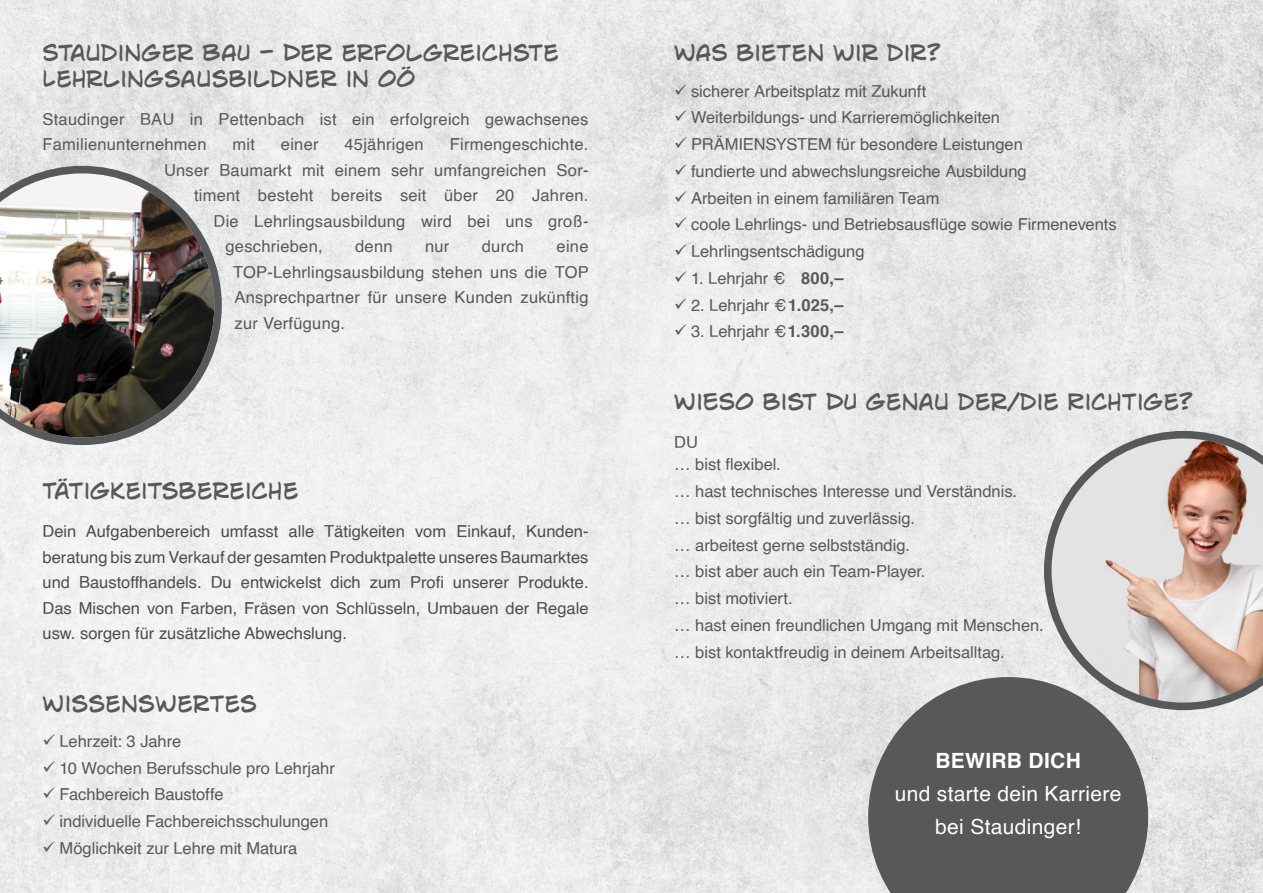
<style>
.page{position:relative;width:1263px;height:893px;background:#fff}
.page>*{position:absolute;margin:0;border:0;box-sizing:border-box;transform-origin:0 0}
.Überschriften_text{font:24px/25.5px "Lint Mc Cree Intl BB";color:#57585a}
.Text{font:21px/33px "Helvetica";letter-spacing:.015em;color:#fff;text-align:center}
.Text-2{font:16.5px/25.5px "Helvetica";color:#57585a}
.Überschriften_text-2{font:16.5px/25.5px "Helvetica";color:#4b4c4d;text-align:justify}
.s1{font-weight:700}
</style>
<div class="page">
<img style="left:0;top:0;width:1263px;height:893px">
<img style="left:0;top:166px;width:222px;height:279px">
<svg style="left:868px;top:677px;width:280px;height:216px;background:#68696b"></svg>
<svg style="left:1044px;top:431px;width:219px;height:279px;background:#cdc0bb"></svg>
<svg style="left:675px;top:84px;width:11px;height:11px"></svg>
<svg style="left:675px;top:110px;width:11px;height:11px"></svg>
<svg style="left:675px;top:137px;width:11px;height:11px"></svg>
<svg style="left:675px;top:164px;width:11px;height:11px"></svg>
<svg style="left:675px;top:191px;width:11px;height:11px"></svg>
<svg style="left:675px;top:218px;width:11px;height:10px"></svg>
<svg style="left:675px;top:244px;width:11px;height:11px"></svg>
<svg style="left:675px;top:271px;width:11px;height:11px"></svg>
<svg style="left:675px;top:298px;width:11px;height:11px"></svg>
<svg style="left:675px;top:325px;width:11px;height:10px"></svg>
<svg style="left:44px;top:734px;width:11px;height:11px"></svg>
<svg style="left:44px;top:761px;width:11px;height:11px"></svg>
<svg style="left:44px;top:787px;width:11px;height:11px"></svg>
<svg style="left:44px;top:814px;width:11px;height:11px"></svg>
<svg style="left:44px;top:841px;width:11px;height:11px"></svg>
<p class="Überschriften_text" style="left:43px;top:38px;width:518px">STAUDINGER BAU - DER ERFOLGREICHSTE<br>LEHRLINGSAUSBILDNER IN OÖ</p>
<p class="Text-2" style="left:43px;top:107px;width:547px">Staudinger BAU in Pettenbach ist ein erfolgreich gewachsenes<br>Familienunternehmen</p>
<p class="Text-2" style="left:232px;top:132px;width:24px">mit</p>
<p class="Text-2" style="left:281px;top:132px;width:39px">einer</p>
<p class="Text-2" style="left:345px;top:132px;width:81px">45jährigen</p>
<p class="Text-2" style="left:450px;top:132px;width:140px">Firmengeschichte.</p>
<p class="Text-2" style="left:164px;top:158px;width:426px">Unser Baumarkt mit einem sehr umfangreichen Sor-</p>
<p class="Text-2" style="left:194px;top:183px;width:396px">timent besteht bereits seit über 20 Jahren.</p>
<p class="Text-2" style="left:214px;top:209px;width:375px">Die Lehrlingsausbildung wird bei uns groß-</p>
<p class="Text-2" style="left:226px;top:234px;width:99px">geschrieben,</p>
<p class="Text-2" style="left:355px;top:234px;width:39px">denn</p>
<p class="Text-2" style="left:425px;top:234px;width:26px">nur</p>
<p class="Text-2" style="left:482px;top:234px;width:44px">durch</p>
<p class="Text-2" style="left:233px;top:234px;width:357px;text-align:justify;text-indent:324px">eine TOP-Lehrlingsausbildung stehen uns die TOP Ansprechpartner für unsere Kunden zukünftig zur Verfügung.</p>
<p class="Überschriften_text" style="left:43px;top:476px;width:257px">TÄTIGKEITSBEREICHE</p>
<p class="Überschriften_text-2" style="left:43px;top:519px;width:547px">Dein Aufgabenbereich umfasst alle Tätigkeiten vom Einkauf, Kunden&shy;beratung bis zum Verkauf der gesamten Produktpalette unseres Baumarktes und Baustoffhandels. Du entwickelst dich zum Profi unserer Produkte.<br>Das Mischen von Farben, Fräsen von Schlüsseln, Umbauen der Regale usw. sorgen für zusätzliche Abwechslung.</p>
<p class="Überschriften_text" style="left:43px;top:689px;width:216px">WISSENSWERTES</p>
<p class="Text-2" style="left:60px;top:729px;width:123px">Lehrzeit: 3 Jahre</p>
<p class="Text-2" style="left:60px;top:756px;width:277px">10 Wochen Berufsschule pro Lehrjahr</p>
<p class="Text-2" style="left:60px;top:782px;width:166px">Fachbereich Baustoffe</p>
<p class="Text-2" style="left:60px;top:809px;width:270px">individuelle Fachbereichsschulungen</p>
<p class="Text-2" style="left:60px;top:836px;width:239px">Möglichkeit zur Lehre mit Matura</p>
<p class="Überschriften_text" style="left:674px;top:39px;width:269px">WAS BIETEN WIR DIR?</p>
<p class="Text-2" style="left:691px;top:79px;width:237px">sicherer Arbeitsplatz mit Zukunft</p>
<p class="Text-2" style="left:691px;top:105px;width:310px">Weiterbildungs- und Karrieremöglichkeiten</p>
<p class="Text-2" style="left:691px;top:132px;width:333px">PRÄMIENSYSTEM für besondere Leistungen</p>
<p class="Text-2" style="left:691px;top:159px;width:337px">fundierte und abwechslungsreiche Ausbildung</p>
<p class="Text-2" style="left:691px;top:186px;width:250px">Arbeiten in einem familiären Team</p>
<p class="Text-2" style="left:691px;top:212px;width:427px">coole Lehrlings- und Betriebsausflüge sowie Firmenevents</p>
<p class="Text-2" style="left:691px;top:239px;width:175px">Lehrlingsentschädigung</p>
<p class="Text-2" style="left:691px;top:266px;width:154px">1. Lehrjahr € <span class="s1">800,–</span></p>
<p class="Text-2" style="left:691px;top:293px;width:154px">2. Lehrjahr €<span class="s1">1.025,–</span></p>
<p class="Text-2" style="left:691px;top:319px;width:154px">3. Lehrjahr €<span class="s1">1.300,–</span></p>
<p class="Überschriften_text" style="left:674px;top:387px;width:520px">WIESO BIST DU GENAU DER/DIE RICHTIGE?</p>
<p class="Text-2" style="left:674px;top:430px;width:26px">DU</p>
<p class="Text-2" style="left:674px;top:452px;width:108px">… bist flexibel.</p>
<p class="Text-2" style="left:674px;top:479px;width:345px">… hast technisches Interesse und Verständnis.</p>
<p class="Text-2" style="left:674px;top:506px;width:243px">… bist sorgfältig und zuverlässig.</p>
<p class="Text-2" style="left:674px;top:533px;width:238px">… arbeitest gerne selbstständig.</p>
<p class="Text-2" style="left:674px;top:559px;width:253px">… bist aber auch ein Team-Player.</p>
<p class="Text-2" style="left:674px;top:586px;width:120px">… bist motiviert.</p>
<p class="Text-2" style="left:674px;top:613px;width:371px">… hast einen freundlichen Umgang mit Menschen.</p>
<p class="Text-2" style="left:674px;top:640px;width:332px">… bist kontaktfreudig in deinem Arbeitsalltag.</p>
<p class="Text" style="left:895px;top:745px;width:228px"><span class="s1">BEWIRB DICH<br></span>und starte dein Karriere bei Staudinger!</p>
</div>
